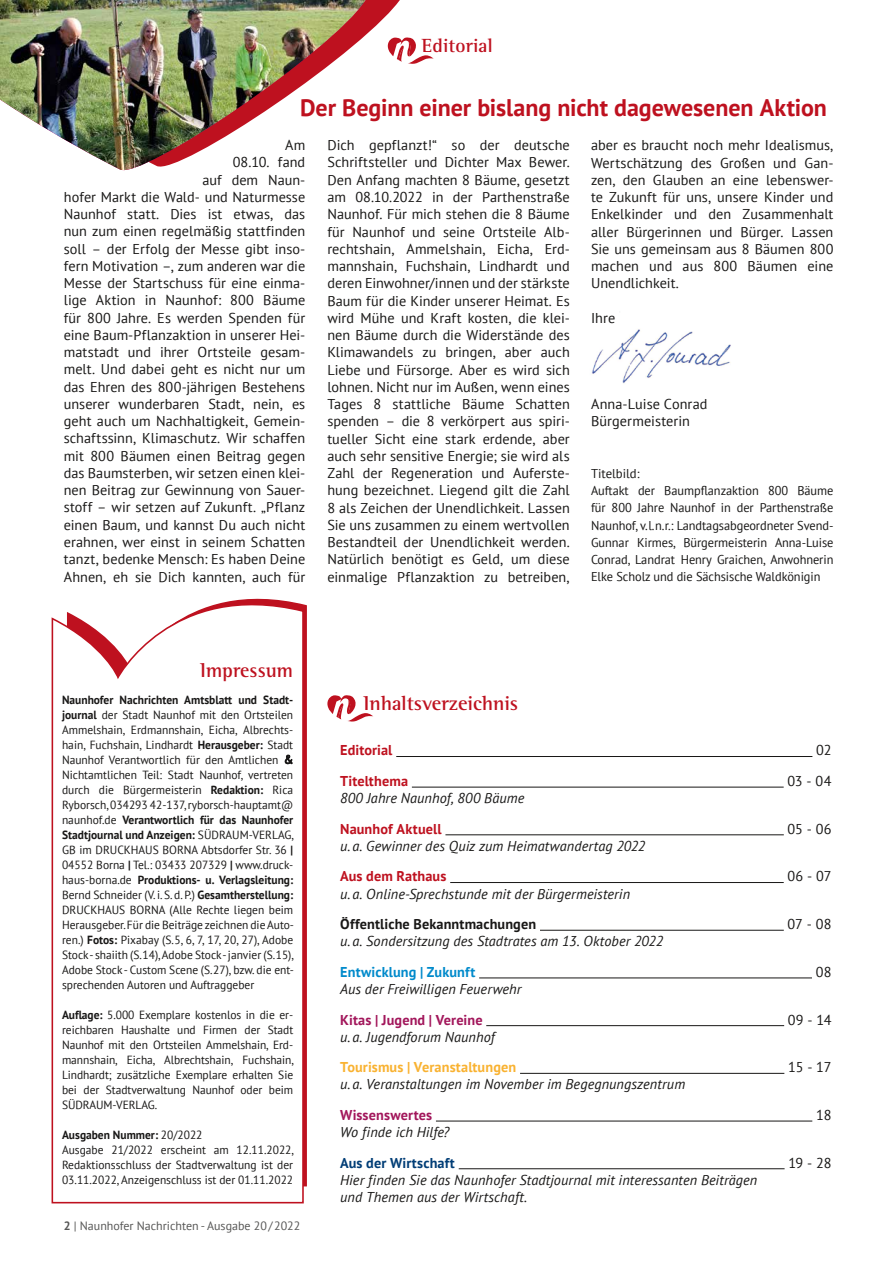
<style>
.page{position:relative;width:893px;height:1263px;background:#fff}
.page>*{position:absolute;margin:0;border:0;box-sizing:border-box;transform-origin:0 0}
.t1{font:700 24px "PT Sans";letter-spacing:-.005em;color:#be111f}
.t2{font:700 20.55px "Rotis Semi Serif Std";color:#be111f}
.t3{font:700 19.5px "Rotis Semi Serif Std";letter-spacing:.005em;color:#be111f}
.t4{font:14.25px/17.2px "PT Sans";color:#181716;text-align:justify}
.t5{font:italic 14.25px/17.1px "PT Sans";letter-spacing:.005em;color:#181716}
.t6{font:700 14.25px "PT Sans";letter-spacing:.01em;color:#be111f}
.t7{font:700 14.25px "PT Sans";letter-spacing:.01em;color:#a2165b}
.t8{font:700 14.25px "PT Sans";letter-spacing:.01em;color:#181716}
.t9{font:700 14.25px "PT Sans";letter-spacing:.01em;color:#f9b231}
.t10{font:700 14.25px "PT Sans";letter-spacing:.01em;color:#008acb}
.t11{font:700 14.25px "PT Sans";letter-spacing:.01em;color:#003d76}
.t12{font:12.75px/17.2px "PT Sans";letter-spacing:-.005em;color:#181716}
.t13{font:12px "PT Sans";color:#565655}
.t14{font:11.85px/15px "PT Sans";color:#181716;text-align:justify}
.s1{font-weight:700}
</style>
<div class="page">
<svg style="left:409px;top:37px;width:25px;height:27px"></svg>
<svg style="left:375px;top:0;width:34px;height:64px"></svg>
<svg style="left:366px;top:0;width:9px;height:35px"></svg>
<img style="left:0;top:0;width:366px;height:171px">
<svg style="left:51px;top:598px;width:254px;height:606px"></svg>
<svg style="left:327px;top:695px;width:46px;height:27px"></svg>
<hr style="left:396px;top:756px;width:416px;height:1px;background:#181716">
<hr style="left:412px;top:787px;width:372px;height:1px;background:#181716">
<hr style="left:445px;top:834px;width:339px;height:1px;background:#181716">
<hr style="left:450px;top:882px;width:334px;height:1px;background:#181716">
<hr style="left:540px;top:930px;width:244px;height:1px;background:#181716">
<hr style="left:479px;top:977px;width:333px;height:1px;background:#181716">
<hr style="left:486px;top:1025px;width:298px;height:1px;background:#181716">
<hr style="left:520px;top:1073px;width:264px;height:1px;background:#181716">
<hr style="left:436px;top:1121px;width:376px;height:1px;background:#181716">
<hr style="left:459px;top:1168px;width:326px;height:1px;background:#181716">
<img style="left:592px;top:329px;width:139px;height:54px">
<h3 class="t3" style="left:422px;top:34px;width:72px">Editorial</h3>
<h1 class="t1" style="left:300px;top:91px;width:528px">Der Beginn einer bislang nicht dagewesenen Aktion</h1>
<p class="t4" style="left:64px;top:136px;width:243px;text-align:right">Am<br>08.10. fand<br>auf dem Naun-<br>hofer Markt die Wald- und Naturmesse Naunhof statt. Dies ist etwas, das nun zum einen regelmäßig stattfinden soll – der Erfolg der Messe gibt inso&shy;fern Motivation –, zum anderen war die Messe der Startschuss für eine einma&shy;lige Aktion in Naunhof: 800 Bäume für 800 Jahre. Es werden Spenden für eine Baum-Pflanzaktion in unserer Hei&shy;matstadt und ihrer Ortsteile gesam&shy;melt. Und dabei geht es nicht nur um das Ehren des 800-jährigen Bestehens unserer wunderbaren Stadt, nein, es geht auch um Nachhaltigkeit, Gemein&shy;schaftssinn, Klimaschutz. Wir schaffen mit 800 Bäumen einen Beitrag gegen das Baumsterben, wir setzen einen klei&shy;nen Beitrag zur Gewinnung von Sauer&shy;stoff – wir setzen auf Zukunft. „Pflanz einen Baum, und kannst Du auch nicht erahnen, wer einst in seinem Schatten tanzt, bedenke Mensch: Es haben Deine Ahnen, eh sie Dich kannten, auch für</p>
<p class="t4" style="left:327px;top:136px;width:244px">Dich gepflanzt!“ so der deutsche Schriftsteller und Dichter Max Bewer.<br>Den Anfang machten 8 Bäume, gesetzt am 08.10.2022 in der Parthenstraße Naunhof. Für mich stehen die 8 Bäume für Naunhof und seine Ortsteile Alb&shy;rechtshain, Ammelshain, Eicha, Erd&shy;mannshain, Fuchshain, Lindhardt und deren Einwohner/innen und der stärkste Baum für die Kinder unserer Heimat. Es wird Mühe und Kraft kosten, die klei&shy;nen Bäume durch die Widerstände des Klimawandels zu bringen, aber auch Liebe und Fürsorge. Aber es wird sich lohnen. Nicht nur im Außen, wenn eines Tages 8 stattliche Bäume Schatten spenden – die 8 verkörpert aus spiri&shy;tueller Sicht eine stark erdende, aber auch sehr sensitive Energie; sie wird als Zahl der Regeneration und Auferste&shy;hung bezeichnet. Liegend gilt die Zahl 8 als Zeichen der Unendlichkeit. Lassen Sie uns zusammen zu einem wertvollen Bestandteil der Unendlichkeit werden.<br>Natürlich benötigt es Geld, um diese einmalige Pflanzaktion zu betreiben,</p>
<p class="t4" style="left:591px;top:136px;width:244px">aber es braucht noch mehr Idealismus, Wertschätzung des Großen und Gan&shy;zen, den Glauben an eine lebenswer&shy;te Zukunft für uns, unsere Kinder und Enkelkinder und den Zusammenhalt aller Bürgerinnen und Bürger. Lassen Sie uns gemeinsam aus 8 Bäumen 800 machen und aus 800 Bäumen eine Unendlichkeit.</p>
<p class="t4" style="left:591px;top:309px;width:26px">Ihre</p>
<p class="t4" style="left:591px;top:395px;width:118px">Anna-Luise Conrad<br>Bürgermeisterin</p>
<p class="t12" style="left:591px;top:464px;width:244px">Titelbild:<br>Auftakt der Baumpflanzaktion 800 Bäume für 800 Jahre Naunhof in der Parthenstraße Naunhof, v.l.n.r.: Landtagsabgeordneter Svend-Gunnar Kirmes, Bürgermeisterin Anna-Luise Conrad, Landrat Henry Graichen, Anwohnerin Elke Scholz und die Sächsische Waldkönigin</p>
<h2 class="t2" style="left:200px;top:658px;width:95px">Impressum</h2>
<p class="t14" style="left:62px;top:691px;width:234px"><span class="s1">Naunhofer Nachrichten Amtsblatt und Stadt&shy;journal</span> der Stadt Naunhof mit den Ortsteilen Ammelshain, Erdmannshain, Eicha, Albrechts&shy;hain, Fuchshain, Lindhardt <span class="s1">Herausgeber:</span> Stadt Naunhof Verantwortlich für den Amtlichen &amp; Nichtamtlichen Teil: Stadt Naunhof, vertreten durch die Bürgermeisterin <span class="s1">Redaktion:</span> Rica Ryborsch, 034293 42-137, ryborsch-hauptamt@ naunhof.de <span class="s1">Verantwortlich für das Naunhofer Stadtjournal und Anzeigen:</span> SÜDRAUM-VERLAG, GB im DRUCKHAUS BORNA Abtsdorfer Str. 36 <span class="s1">| </span>04552 Borna <span class="s1">|</span> Tel.: 03433 207329 <span class="s1">|</span> www.druck&shy;haus-borna.de <span class="s1">Produktions- u. Verlagsleitung:<br></span>Bernd Schneider (V. i. S. d. P.) <span class="s1">Gesamtherstellung:<br></span>DRUCKHAUS BORNA (Alle Rechte liegen beim Herausgeber. Für die Beiträge zeichnen die Auto&shy;ren.) <span class="s1">Fotos:</span> Pixabay (S.5, 6, 7, 17, 20, 27), Adobe Stock - shaiith (S.14), Adobe Stock - janvier (S.15), Adobe Stock - Custom Scene (S.27), bzw. die ent&shy;sprechenden Autoren und Auftraggeber</p>
<p class="t14" style="left:62px;top:1006px;width:234px"><span class="s1">Auflage:</span> 5.000 Exemplare kostenlos in die er&shy;reichbaren Haushalte und Firmen der Stadt Naunhof mit den Ortsteilen Ammelshain, Erd&shy;mannshain, Eicha, Albrechtshain, Fuchshain, Lindhardt; zusätzliche Exemplare erhalten Sie bei der Stadtverwaltung Naunhof oder beim SÜDRAUM-VERLAG.</p>
<p class="t14" style="left:62px;top:1127px;width:234px;text-align:left"><span class="s1">Ausgaben Nummer:</span> 20/2022<br>Ausgabe 21/2022 erscheint am 12.11.2022, Redaktionsschluss der Stadtverwaltung ist der 03.11.2022, Anzeigenschluss ist der 01.11.2022</p>
<p class="t13" style="left:64px;top:1218px;width:238px"><span class="s1">2</span> | Naunhofer Nachrichten - Ausgabe 20/2022</p>
<h2 class="t2" style="left:364px;top:691px;width:156px">Inhaltsverzeichnis</h2>
<p class="t6" style="left:340px;top:741px;width:54px">Editorial</p>
<p class="t4" style="left:816px;top:741px;width:17px">02</p>
<p class="t6" style="left:340px;top:772px;width:69px">Titelthema</p>
<p class="t4" style="left:787px;top:772px;width:45px">03 - 04</p>
<p class="t5" style="left:340px;top:789px;width:186px">800 Jahre Naunhof, 800 Bäume</p>
<p class="t6" style="left:340px;top:819px;width:103px">Naunhof Aktuell</p>
<p class="t4" style="left:788px;top:820px;width:45px">05 - 06</p>
<p class="t5" style="left:340px;top:837px;width:307px">u. a. Gewinner des Quiz zum Heimatwandertag 2022</p>
<p class="t6" style="left:340px;top:867px;width:108px">Aus dem Rathaus</p>
<p class="t4" style="left:787px;top:867px;width:45px">06 - 07</p>
<p class="t5" style="left:340px;top:885px;width:291px">u. a. Online-Sprechstunde mit der Bürgermeisterin</p>
<p class="t8" style="left:340px;top:915px;width:198px">Öffentliche Bekanntmachungen</p>
<p class="t4" style="left:788px;top:915px;width:45px">07 - 08</p>
<p class="t5" style="left:340px;top:932px;width:324px">u. a. Sondersitzung des Stadtrates am 13. Oktober 2022</p>
<p class="t10" style="left:340px;top:962px;width:137px">Entwicklung | Zukunft</p>
<p class="t4" style="left:816px;top:963px;width:17px">08</p>
<p class="t5" style="left:340px;top:980px;width:183px">Aus der Freiwilligen Feuerwehr</p>
<p class="t7" style="left:340px;top:1010px;width:144px">Kitas | Jugend | Vereine</p>
<p class="t4" style="left:788px;top:1010px;width:45px">09 - 14</p>
<p class="t5" style="left:340px;top:1028px;width:156px">u. a. Jugendforum Naunhof</p>
<p class="t9" style="left:340px;top:1058px;width:178px">Tourismus | Veranstaltungen</p>
<p class="t4" style="left:788px;top:1058px;width:45px">15 - 17</p>
<p class="t5" style="left:340px;top:1075px;width:347px">u. a. Veranstaltungen im November im Begegnungszentrum</p>
<p class="t7" style="left:340px;top:1105px;width:93px">Wissenswertes</p>
<p class="t4" style="left:816px;top:1106px;width:17px">18</p>
<p class="t5" style="left:340px;top:1123px;width:111px">Wo finde ich Hilfe?</p>
<p class="t11" style="left:340px;top:1153px;width:116px">Aus der Wirtschaft</p>
<p class="t4" style="left:788px;top:1154px;width:45px">19 - 28</p>
<p class="t5" style="left:340px;top:1171px;width:419px">Hier finden Sie das Naunhofer Stadtjournal mit interessanten Beiträgen und Themen aus der Wirtschaft.</p>
</div>
